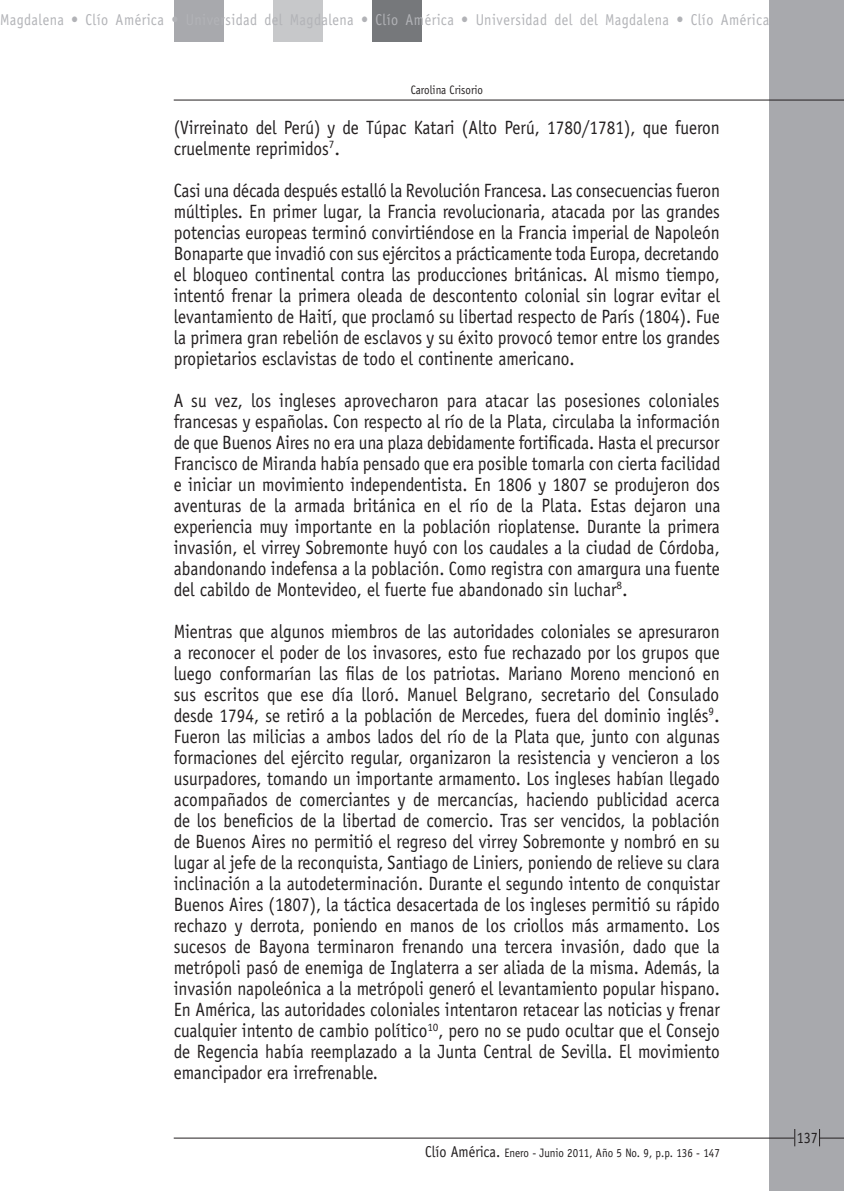
<style>
.page{position:relative;width:844px;height:1191px;background:#fff}
.page>*{position:absolute;margin:0;border:0;box-sizing:border-box;transform-origin:0 0}
.t1{font:19.25px/21px "Officina Sans";color:#231f20;text-align:justify;scale:.9 1}
.t2{font:15.75px "Officina Sans";letter-spacing:.035em;color:#b2b3b7;scale:.9 1}
.t3{font:15.75px "Officina Sans";color:#231f20;scale:.9 1}
.t4{font:12.25px "Officina Sans";color:#231f20;scale:.9 1}
.s1{font-size:15.75px}
</style>
<div class="page">
<div style="left:769px;top:0;width:74px;height:1191px;background:#a8a9ad"></div>
<div style="left:174px;top:0;width:49px;height:41px;background:#a8a9ad"></div>
<div style="left:372px;top:0;width:50px;height:41px;background:#76787b"></div>
<div style="left:273px;top:0;width:49px;height:41px;background:#c7c8ca"></div>
<hr style="left:174px;top:1137px;width:620px;height:1px;background:#231f20">
<svg style="left:794px;top:1129px;width:1px;height:17px"></svg>
<svg style="left:819px;top:1129px;width:24px;height:17px"></svg>
<hr style="left:174px;top:100px;width:669px;height:1px;background:#231f20">
<p class="t2" style="left:0;top:11px;width:856px">Magdalena • Clío América • Universidad del Magdalena • Clío América • Universidad del del Magdalena • Clío América</p>
<p class="t4" style="left:410px;top:82px;width:82px">Carolina Crisorio</p>
<p class="t1" style="left:174px;top:117px;width:608px">(Virreinato del Perú) y de Túpac Katari (Alto Perú, 1780/1781), que fueron cruelmente reprimidos<sup>7</sup>.</p>
<p class="t1" style="left:174px;top:180px;width:608px">Casi una década después estalló la Revolución Francesa. Las consecuencias fueron múltiples. En primer lugar, la Francia revolucionaria, atacada por las grandes potencias europeas terminó convirtiéndose en la Francia imperial de Napoleón Bonaparte que invadió con sus ejércitos a prácticamente toda Europa, decretando el bloqueo continental contra las producciones británicas. Al mismo tiempo, intentó frenar la primera oleada de descontento colonial sin lograr evitar el levantamiento de Haití, que proclamó su libertad respecto de París (1804). Fue la primera gran rebelión de esclavos y su éxito provocó temor entre los grandes propietarios esclavistas de todo el continente americano.</p>
<p class="t1" style="left:174px;top:390px;width:608px">A su vez, los ingleses aprovecharon para atacar las posesiones coloniales francesas y españolas. Con respecto al río de la Plata, circulaba la información de que Buenos Aires no era una plaza debidamente fortificada. Hasta el precursor Francisco de Miranda había pensado que era posible tomarla con cierta facilidad e iniciar un movimiento independentista. En 1806 y 1807 se produjeron dos aventuras de la armada británica en el río de la Plata. Estas dejaron una experiencia muy importante en la población rioplatense. Durante la primera invasión, el virrey Sobremonte huyó con los caudales a la ciudad de Córdoba, abandonando indefensa a la población. Como registra con amargura una fuente del cabildo de Montevideo, el fuerte fue abandonado sin luchar<sup>8</sup>.</p>
<p class="t1" style="left:174px;top:621px;width:608px">Mientras que algunos miembros de las autoridades coloniales se apresuraron a reconocer el poder de los invasores, esto fue rechazado por los grupos que luego conformarían las filas de los patriotas. Mariano Moreno mencionó en sus escritos que ese día lloró. Manuel Belgrano, secretario del Consulado desde 1794, se retiró a la población de Mercedes, fuera del dominio inglés<sup>9</sup>.<br>Fueron las milicias a ambos lados del río de la Plata que, junto con algunas formaciones del ejército regular, organizaron la resistencia y vencieron a los usurpadores, tomando un importante armamento. Los ingleses habían llegado acompañados de comerciantes y de mercancías, haciendo publicidad acerca de los beneficios de la libertad de comercio. Tras ser vencidos, la población de Buenos Aires no permitió el regreso del virrey Sobremonte y nombró en su lugar al jefe de la reconquista, Santiago de Liniers, poniendo de relieve su clara inclinación a la autodeterminación. Durante el segundo intento de conquistar Buenos Aires (1807), la táctica desacertada de los ingleses permitió su rápido rechazo y derrota, poniendo en manos de los criollos más armamento. Los sucesos de Bayona terminaron frenando una tercera invasión, dado que la metrópoli pasó de enemiga de Inglaterra a ser aliada de la misma. Además, la invasión napoleónica a la metrópoli generó el levantamiento popular hispano.<br>En América, las autoridades coloniales intentaron retacear las noticias y frenar cualquier intento de cambio político<sup>10</sup>, pero no se pudo ocultar que el Consejo de Regencia había reemplazado a la Junta Central de Sevilla. El movimiento emancipador era irrefrenable.</p>
<p class="t4" style="left:425px;top:1145px;width:329px"><span class="s1">Clío América.</span> Enero - Junio 2011, Año 5 No. 9, p.p. 136 - 147</p>
<p class="t3" style="left:796px;top:1128px;width:25px">137</p>
</div>
